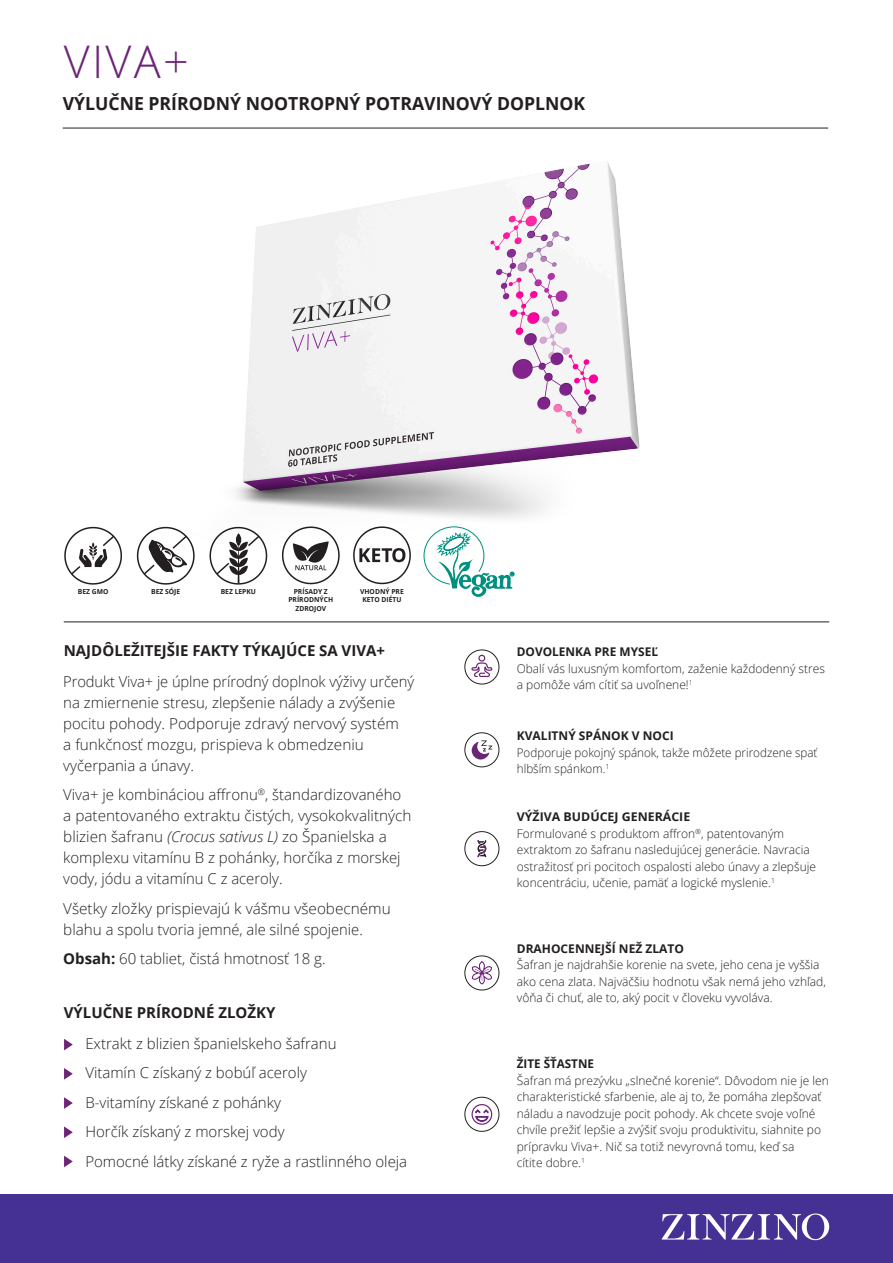
<style>
.page{position:relative;width:893px;height:1263px;background:#fff}
.page>*{position:absolute;margin:0;border:0;box-sizing:border-box;transform-origin:0 0}
.t1{font:300 45px "Open Sans";color:#6c2476}
.Brödtext{font:700 18px "Open Sans";color:#231f20}
.Brödtext-2{font:300 15px/21px "Open Sans";color:#231f20}
.Brödtext-3{font:700 15px "Open Sans";color:#231f20}
.Brödtext-4{font:300 12px/16.5px "Open Sans";color:#231f20}
.Brödtext-5{font:700 12px "Open Sans";color:#231f20}
.Brödtext-6{font:700 6.9px/8.2px "Open Sans";color:#231f20;text-align:center}
.s1{font-style:italic}
.s2{font-weight:700}
</style>
<div class="page">
<div style="left:0;top:1194px;width:893px;height:69px;background:#443193"></div>
<svg style="left:662px;top:1213px;width:167px;height:27px"></svg>
<hr style="left:63px;top:128px;width:765px;height:1px;background:#231f20">
<hr style="left:64px;top:622px;width:765px;height:1px;background:#231f20">
<svg style="left:464px;top:649px;width:36px;height:36px"></svg>
<div style="left:478px;top:655px;width:7px;height:7px;border:1px solid #6c2476;border-radius:50%"></div>
<svg style="left:464px;top:732px;width:36px;height:36px"></svg>
<svg style="left:464px;top:831px;width:36px;height:36px"></svg>
<svg style="left:464px;top:955px;width:36px;height:36px"></svg>
<svg style="left:464px;top:1096px;width:36px;height:36px"></svg>
<svg style="left:64px;top:526px;width:58px;height:59px"></svg>
<svg style="left:136px;top:526px;width:56px;height:59px"></svg>
<svg style="left:212px;top:569px;width:52px;height:16px"></svg>
<svg style="left:285px;top:569px;width:52px;height:16px"></svg>
<svg style="left:356px;top:569px;width:52px;height:16px"></svg>
<svg style="left:426px;top:569px;width:88px;height:28px"></svg>
<img style="left:178px;top:127px;width:537px;height:442px">
<svg style="left:64px;top:1039px;width:9px;height:11px"></svg>
<svg style="left:64px;top:1068px;width:9px;height:12px"></svg>
<svg style="left:64px;top:1097px;width:9px;height:12px"></svg>
<svg style="left:64px;top:1156px;width:9px;height:11px"></svg>
<svg style="left:64px;top:1126px;width:9px;height:12px"></svg>
<p class="t1" style="left:64px;top:31px;width:126px">VIVA+</p>
<p class="Brödtext" style="left:63px;top:91px;width:524px">VÝLUČNE PRÍRODNÝ NOOTROPNÝ POTRAVINOVÝ DOPLNOK</p>
<p class="Brödtext-6" style="left:78px;top:588px;width:32px">BEZ GMO</p>
<p class="Brödtext-6" style="left:151px;top:588px;width:31px">BEZ SÓJE</p>
<p class="Brödtext-6" style="left:221px;top:588px;width:37px">BEZ LEPKU</p>
<p class="Brödtext-6" style="left:288px;top:587px;width:46px">PRÍSADY Z<br>PRÍRODNÝCH<br>ZDROJOV</p>
<p class="Brödtext-6" style="left:360px;top:587px;width:45px">VHODNÝ PRE<br>KETO DIÉTU</p>
<p class="Brödtext-3" style="left:64px;top:640px;width:323px">NAJDÔLEŽITEJŠIE FAKTY TÝKAJÚCE SA VIVA+</p>
<p class="Brödtext-5" style="left:517px;top:643px;width:143px">DOVOLENKA PRE MYSEĽ</p>
<p class="Brödtext-4" style="left:517px;top:660px;width:310px">Obalí vás luxusným komfortom, zaženie každodenný stres a pomôže vám cítiť sa uvoľnene!<sup>1</sup></p>
<p class="Brödtext-5" style="left:517px;top:727px;width:158px">KVALITNÝ SPÁNOK V NOCI</p>
<p class="Brödtext-4" style="left:517px;top:743px;width:302px">Podporuje pokojný spánok, takže môžete prirodzene spať hlbším spánkom.<sup>1</sup></p>
<p class="Brödtext-5" style="left:517px;top:808px;width:175px">VÝŽIVA BUDÚCEJ GENERÁCIE</p>
<p class="Brödtext-4" style="left:517px;top:825px;width:301px">Formulované s produktom affron<sup>®</sup>, patentovaným extraktom zo šafranu nasledujúcej generácie. Navracia ostražitosť pri pocitoch ospalosti alebo únavy a zlepšuje koncentráciu, učenie, pamäť a logické myslenie.<sup>1</sup></p>
<p class="Brödtext-2" style="left:63px;top:670px;width:353px">Produkt Viva+ je úplne prírodný doplnok výživy určený na zmiernenie stresu, zlepšenie nálady a zvýšenie pocitu pohody. Podporuje zdravý nervový systém<br>a funkčnosť mozgu, prispieva k obmedzeniu vyčerpania a únavy.</p>
<p class="Brödtext-2" style="left:63px;top:784px;width:350px">Viva+ je kombináciou affronu<sup>®</sup>, štandardizovaného a patentovaného extraktu čistých, vysokokvalitných blizien šafranu <span class="s1">(Crocus sativus L)</span> zo Španielska a komplexu vitamínu B z pohánky, horčíka z morskej vody, jódu a vitamínu C z aceroly.</p>
<p class="Brödtext-2" style="left:63px;top:897px;width:329px">Všetky zložky prispievajú k vášmu všeobecnému blahu a spolu tvoria jemné, ale silné spojenie.</p>
<p class="Brödtext-2" style="left:63px;top:948px;width:264px"><span class="s2">Obsah:</span> 60 tabliet, čistá hmotnosť 18 g.</p>
<p class="Brödtext-5" style="left:517px;top:940px;width:169px">DRAHOCENNEJŠÍ NEŽ ZLATO</p>
<p class="Brödtext-4" style="left:517px;top:956px;width:311px">Šafran je najdrahšie korenie na svete, jeho cena je vyššia ako cena zlata. Najväčšiu hodnotu však nemá jeho vzhľad, vôňa či chuť, ale to, aký pocit v človeku vyvoláva.</p>
<p class="Brödtext-3" style="left:64px;top:1002px;width:213px">VÝLUČNE PRÍRODNÉ ZLOŽKY</p>
<p class="Brödtext-2" style="left:85px;top:1032px;width:253px">Extrakt z blizien španielskeho šafranu</p>
<p class="Brödtext-2" style="left:85px;top:1062px;width:223px">Vitamín C získaný z bobúľ aceroly</p>
<p class="Brödtext-2" style="left:85px;top:1091px;width:197px">B-vitamíny získané z pohánky</p>
<p class="Brödtext-2" style="left:85px;top:1121px;width:201px">Horčík získaný z morskej vody</p>
<p class="Brödtext-2" style="left:85px;top:1150px;width:323px">Pomocné látky získané z ryže a rastlinného oleja</p>
<p class="Brödtext-5" style="left:517px;top:1055px;width:79px">ŽITE ŠŤASTNE</p>
<p class="Brödtext-4" style="left:517px;top:1072px;width:313px">Šafran má prezývku „slnečné korenie“. Dôvodom nie je len charakteristické sfarbenie, ale aj to, že pomáha zlepšovať náladu a navodzuje pocit pohody. Ak chcete svoje voľné chvíle prežiť lepšie a zvýšiť svoju produktivitu, siahnite po prípravku Viva+. Nič sa totiž nevyrovná tomu, keď sa<br>cítite dobre.<sup>1</sup></p>
</div>
